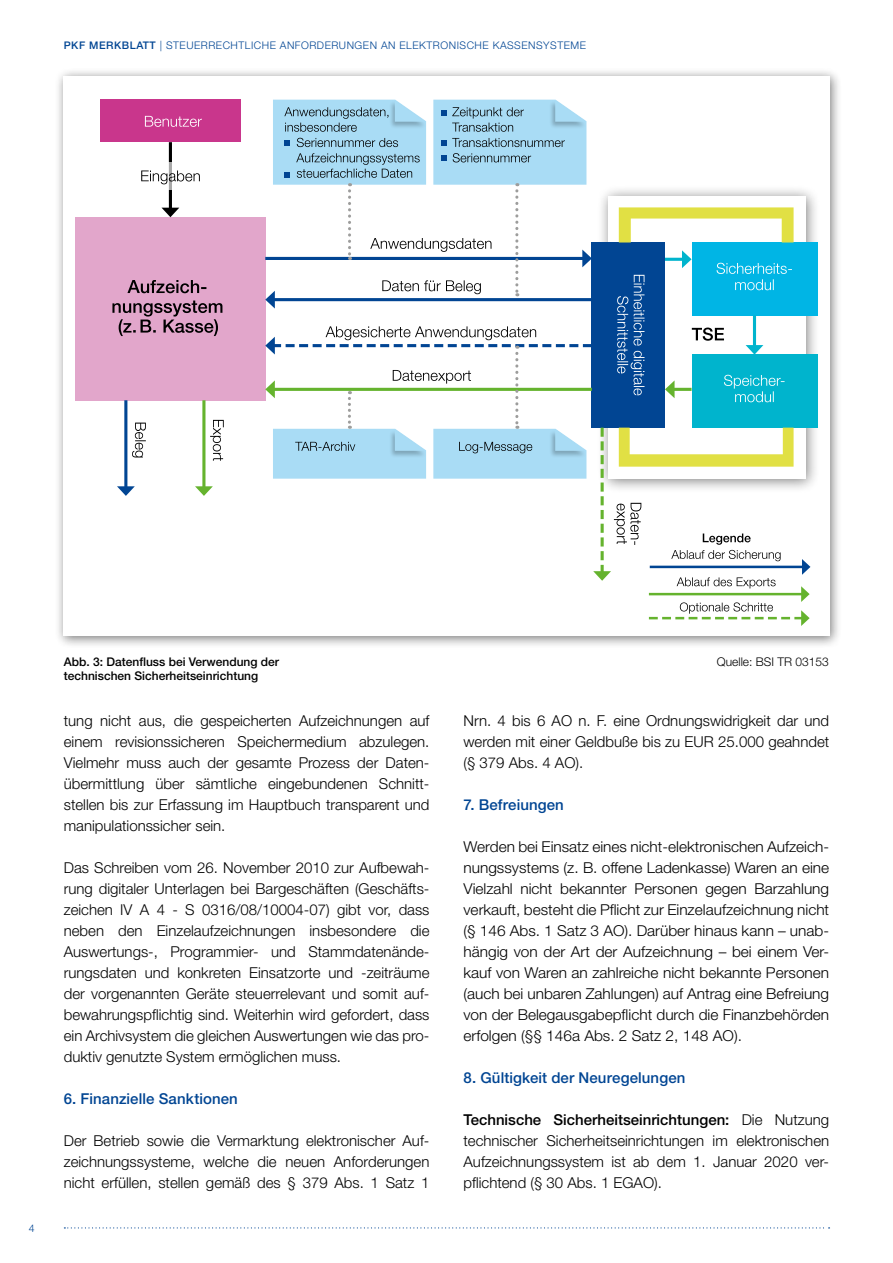
<style>
.page{position:relative;width:893px;height:1263px;background:#fff}
.page>*{position:absolute;margin:0;border:0;box-sizing:border-box;transform-origin:0 0}
.t1{font:300 15px/21px "Helvetica Neue LT";color:#000;text-align:justify}
.t2{font:500 15px "Helvetica Neue LT";letter-spacing:.005em;color:#014593}
.t3{font:500 12px/14.4px "Helvetica Neue LT";color:#000}
.t4{font:300 12px "Helvetica Neue LT";color:#000}
.t5{font:300 10.5px "Helvetica Neue LT";letter-spacing:.05em;color:#014593}
.s1{font-weight:500}
</style>
<div class="page">
<svg style="left:64px;top:1227px;width:766px;height:1px"></svg>
<div style="left:55px;top:68px;width:787px;height:581px;background:#000;opacity:.5"></div>
<div style="left:64px;top:77px;width:766px;height:559px;background:#fff"></div>
<div style="left:100px;top:100px;width:141px;height:42px;background:#c9368c"></div>
<div style="left:597px;top:185px;width:223px;height:309px;background:#000;opacity:.5"></div>
<div style="left:692px;top:242px;width:125px;height:74px;background:#00b5e5"></div>
<div style="left:692px;top:354px;width:125px;height:74px;background:#00b4cd"></div>
<svg style="left:145px;top:116px;width:57px;height:11px"></svg>
<svg style="left:132px;top:423px;width:14px;height:34px"></svg>
<svg style="left:210px;top:420px;width:14px;height:41px"></svg>
<div style="left:75px;top:217px;width:190px;height:183px;background:#e2a6cb"></div>
<hr style="left:169px;top:142px;width:3px;height:68px;background:#000">
<svg style="left:162px;top:208px;width:17px;height:9px"></svg>
<hr style="left:124px;top:400px;width:3px;height:89px;background:#014593">
<svg style="left:117px;top:486px;width:18px;height:10px"></svg>
<hr style="left:202px;top:400px;width:3px;height:89px;background:#65b32e">
<svg style="left:195px;top:486px;width:18px;height:10px"></svg>
<svg style="left:112px;top:301px;width:110px;height:35px"></svg>
<svg style="left:127px;top:280px;width:79px;height:13px"></svg>
<div style="left:122px;top:162px;width:102px;height:28px;background:#fff"></div>
<svg style="left:141px;top:170px;width:59px;height:14px"></svg>
<svg style="left:265px;top:100px;width:545px;height:526px"></svg>
<p class="t5" style="left:64px;top:39px;width:524px"><span class="s1">PKF MERKBLATT</span> | STEUERRECHTLICHE ANFORDERUNGEN AN ELEKTRONISCHE KASSENSYSTEME</p>
<p class="t5" style="left:29px;top:1222px;width:7px">4</p>
<p class="t3" style="left:64px;top:654px;width:217px">Abb. 3: Datenfluss bei Verwendung der technischen Sicherheitseinrichtung</p>
<p class="t4" style="left:717px;top:654px;width:113px">Quelle: BSI TR 03153</p>
<p class="t1" style="left:64px;top:710px;width:367px">tung nicht aus, die gespeicherten Aufzeichnungen auf einem revisionssicheren Speichermedium abzulegen.<br>Vielmehr muss auch der gesamte Prozess der Daten&shy;übermittlung über sämtliche eingebundenen Schnitt&shy;stellen bis zur Erfassung im Hauptbuch transparent und manipulationssicher sein.</p>
<p class="t1" style="left:64px;top:857px;width:367px">Das Schreiben vom 26. November 2010 zur Aufbewah&shy;rung digitaler Unterlagen bei Bargeschäften (Geschäfts&shy;zeichen IV A 4 - S 0316/08/10004-07) gibt vor, dass neben den Einzelaufzeichnungen insbesondere die Auswertungs-, Programmier- und Stammdatenände&shy;rungsdaten und konkreten Einsatzorte und -zeiträume der vorgenannten Geräte steuerrelevant und somit auf&shy;bewahrungspflichtig sind. Weiterhin wird gefordert, dass ein Archivsystem die gleichen Auswertungen wie das pro&shy;duktiv genutzte System ermöglichen muss.</p>
<p class="t2" style="left:64px;top:1090px;width:176px">6. Finanzielle Sanktionen</p>
<p class="t1" style="left:64px;top:1130px;width:367px">Der Betrieb sowie die Vermarktung elektronischer Auf&shy;zeichnungssysteme, welche die neuen Anforderungen nicht erfüllen, stellen gemäß des § 379 Abs. 1 Satz 1</p>
<p class="t1" style="left:463px;top:710px;width:367px">Nrn. 4 bis 6 AO n. F. eine Ordnungswidrigkeit dar und werden mit einer Geldbuße bis zu EUR 25.000 geahndet (§ 379 Abs. 4 AO).</p>
<p class="t2" style="left:463px;top:796px;width:102px">7. Befreiungen</p>
<p class="t1" style="left:463px;top:836px;width:367px">Werden bei Einsatz eines nicht-elektronischen Aufzeich&shy;nungssystems (z. B. offene Ladenkasse) Waren an eine Vielzahl nicht bekannter Personen gegen Barzahlung verkauft, besteht die Pflicht zur Einzelaufzeichnung nicht (§ 146 Abs. 1 Satz 3 AO). Darüber hinaus kann – unab&shy;hängig von der Art der Aufzeichnung – bei einem Ver&shy;kauf von Waren an zahlreiche nicht bekannte Personen (auch bei unbaren Zahlungen) auf Antrag eine Befreiung von der Belegausgabepflicht durch die Finanzbehörden erfolgen (§§ 146a Abs. 2 Satz 2, 148 AO).</p>
<p class="t2" style="left:463px;top:1069px;width:223px">8. Gültigkeit der Neuregelungen</p>
<p class="t1" style="left:463px;top:1109px;width:367px"><span class="s1">Technische Sicherheitseinrichtungen:</span> Die Nutzung technischer Sicherheitseinrichtungen im elektronischen Aufzeichnungssystem ist ab dem 1. Januar 2020 ver&shy;pflichtend (§ 30 Abs. 1 EGAO).</p>
</div>
